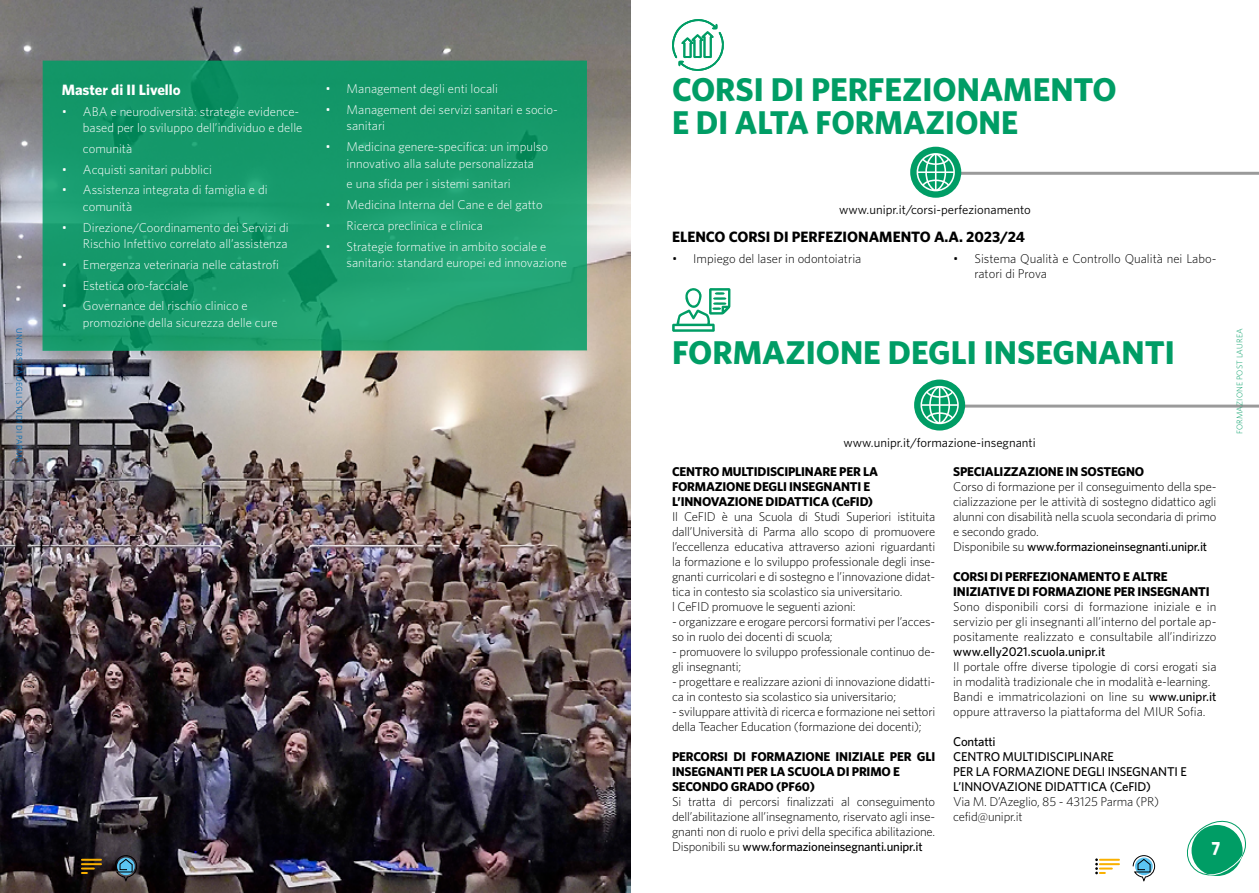
<style>
.page{position:relative;width:1259px;height:893px;background:#fff}
.page>*{position:absolute;margin:0;border:0;box-sizing:border-box;transform-origin:0 0}
.t1{font:700 33px "Whitney";color:#009d65}
.t2{font:700 19.2px "Whitney";color:#fff;scale:.85 1}
.t3{font:700 15px "Whitney";color:#000}
.t4{font:700 15px "Whitney";color:#fff}
.testo_rientrato{font:300 12.75px/15px "Whitney";letter-spacing:-.015em;color:#000}
.testo_rientrato-2{font:300 12.75px/16.5px "Whitney";color:#fff}
.t5{font:700 12.75px/15px "Whitney";letter-spacing:-.015em;color:#000}
.t6{font:500 12.75px "Whitney";letter-spacing:-.015em;color:#000}
.t7{font:12.75px "Whitney";color:#000}
.t8{font:8.25px "Whitney";letter-spacing:.01em;color:#006ab4}
.t9{font:300 8.25px "Whitney";letter-spacing:.01em;color:#009d65}
.s1{font-weight:500}
.s2{font-weight:300}
</style>
<div class="page">
<img style="left:0;top:0;width:630px;height:893px">
<svg style="left:43px;top:61px;width:544px;height:290px;background:#189b6c"></svg>
<hr style="left:930px;top:172px;width:329px;height:3px;background:#000">
<div style="left:910px;top:147px;width:51px;height:51px;background:#009d65;border-radius:50%"></div>
<svg style="left:916px;top:153px;width:39px;height:38px"></svg>
<hr style="left:934px;top:405px;width:325px;height:3px;background:#000">
<svg style="left:914px;top:379px;width:51px;height:52px"></svg>
<svg style="left:920px;top:386px;width:38px;height:38px"></svg>
<svg style="left:672px;top:288px;width:58px;height:44px"></svg>
<svg style="left:672px;top:19px;width:52px;height:52px"></svg>
<svg style="left:1187px;top:820px;width:59px;height:56px"></svg>
<svg style="left:115px;top:855px;width:22px;height:27px"></svg>
<svg style="left:77px;top:858px;width:24px;height:16px"></svg>
<svg style="left:1132px;top:855px;width:23px;height:27px"></svg>
<svg style="left:1095px;top:858px;width:24px;height:16px"></svg>
<p class="t1" style="left:672px;top:70px;width:446px">CORSI DI PERFEZIONAMENTO</p>
<p class="t1" style="left:672px;top:103px;width:348px">E DI ALTA FORMAZIONE</p>
<p class="t4" style="left:62px;top:80px;width:121px">Master di II Livello</p>
<p class="testo_rientrato-2" style="left:62px;top:103px;width:242px;text-align:right">• ABA e neurodiversità: strategie evidence&shy;based per lo sviluppo dell’individuo e delle</p>
<p class="testo_rientrato-2" style="left:83px;top:140px;width:51px">comunità</p>
<p class="testo_rientrato-2" style="left:62px;top:161px;width:152px">• Acquisti sanitari pubblici</p>
<p class="testo_rientrato-2" style="left:83px;top:181px;width:186px;text-indent:-21px">• Assistenza integrata di famiglia e di comunità</p>
<p class="testo_rientrato-2" style="left:62px;top:219px;width:229px;text-align:right">• Direzione/Coordinamento dei Servizi di<br>Rischio Infettivo correlato all’assistenza</p>
<p class="testo_rientrato-2" style="left:62px;top:256px;width:219px">• Emergenza veterinaria nelle catastrofi</p>
<p class="testo_rientrato-2" style="left:62px;top:277px;width:128px">• Estetica oro-facciale</p>
<p class="testo_rientrato-2" style="left:83px;top:297px;width:196px;text-indent:-21px">• Governance del rischio clinico e promozione della sicurezza delle cure</p>
<p class="testo_rientrato-2" style="left:325px;top:80px;width:174px">• Management degli enti locali</p>
<p class="testo_rientrato-2" style="left:347px;top:101px;width:213px;text-indent:-21px">• Management dei servizi sanitari e socio&shy;sanitari</p>
<p class="testo_rientrato-2" style="left:325px;top:138px;width:224px;text-align:center">• Medicina genere-specifica: un impulso innovativo alla salute personalizzata</p>
<p class="testo_rientrato-2" style="left:347px;top:175px;width:166px">e una sfida per i sistemi sanitari</p>
<p class="testo_rientrato-2" style="left:325px;top:196px;width:219px">• Medicina Interna del Cane e del gatto</p>
<p class="testo_rientrato-2" style="left:325px;top:217px;width:159px">• Ricerca preclinica e clinica</p>
<p class="testo_rientrato-2" style="left:347px;top:238px;width:222px;text-indent:-21px">• Strategie formative in ambito sociale e sanitario: standard europei ed innovazione</p>
<p class="t7" style="left:839px;top:202px;width:193px">www.unipr.it/corsi-perfezionamento</p>
<p class="t3" style="left:672px;top:227px;width:354px">ELENCO CORSI DI PERFEZIONAMENTO A.A. 2023/24</p>
<p class="testo_rientrato" style="left:672px;top:251px;width:191px">• Impiego del laser in odontoiatria</p>
<p class="testo_rientrato" style="left:974px;top:251px;width:243px;text-indent:-21px">• Sistema Qualità e Controllo Qualità nei Labo&shy;ratori di Prova</p>
<p class="t8" style="left:24px;top:328px;width:136px;rotate:90deg">UNIVERSITÀ DEGLI STUDI DI PARMA</p>
<p class="t9" style="left:1235px;top:434px;width:107px;rotate:-90deg">FORMAZIONE POST LAUREA</p>
<p class="t1" style="left:672px;top:333px;width:504px">FORMAZIONE DEGLI INSEGNANTI</p>
<p class="t7" style="left:843px;top:435px;width:194px">www.unipr.it/formazione-insegnanti</p>
<p class="t5" style="left:672px;top:464px;width:207px">CENTRO MULTIDISCIPLINARE PER LA</p>
<p class="t5" style="left:672px;top:479px;width:200px">FORMAZIONE DEGLI INSEGNANTI E</p>
<p class="t5" style="left:672px;top:494px;width:203px">L’INNOVAZIONE DIDATTICA (CeFID)</p>
<p class="testo_rientrato" style="left:672px;top:509px;width:265px;text-align:justify">Il CeFID è una Scuola di Studi Superiori istituita dall’Università di Parma allo scopo di promuovere l’eccellenza educativa attraverso azioni riguardanti la formazione e lo sviluppo professionale degli inse&shy;gnanti curricolari e di sostegno e l’innovazione didat&shy;tica in contesto sia scolastico sia universitario.</p>
<p class="testo_rientrato" style="left:672px;top:599px;width:185px">l CeFID promuove le seguenti azioni:</p>
<p class="testo_rientrato" style="left:672px;top:614px;width:265px">- organizzare e erogare percorsi formativi per l’acces&shy;so in ruolo dei docenti di scuola;</p>
<p class="testo_rientrato" style="left:672px;top:644px;width:265px">- promuovere lo sviluppo professionale continuo de&shy;gli insegnanti;</p>
<p class="testo_rientrato" style="left:672px;top:674px;width:265px">- progettare e realizzare azioni di innovazione didatti&shy;ca in contesto sia scolastico sia universitario;</p>
<p class="testo_rientrato" style="left:672px;top:704px;width:265px">- sviluppare attività di ricerca e formazione nei settori della Teacher Education (formazione dei docenti);</p>
<p class="t5" style="left:672px;top:749px;width:265px">PERCORSI DI FORMAZIONE INIZIALE PER GLI<br>INSEGNANTI PER LA SCUOLA DI PRIMO E</p>
<p class="t5" style="left:672px;top:779px;width:144px">SECONDO GRADO (PF60)</p>
<p class="testo_rientrato" style="left:672px;top:794px;width:265px;text-align:justify">Si tratta di percorsi finalizzati al conseguimento dell’abilitazione all’insegnamento, riservato agli inse&shy;gnanti non di ruolo e privi della specifica abilitazione.<br>Disponibili su <span class="s1">www.formazioneinsegnanti.unipr.it</span></p>
<p class="t5" style="left:953px;top:464px;width:192px">SPECIALIZZAZIONE IN SOSTEGNO</p>
<p class="testo_rientrato" style="left:953px;top:479px;width:265px;text-align:justify">Corso di formazione per il conseguimento della spe&shy;cializzazione per le attività di sostegno didattico agli alunni con disabilità nella scuola secondaria di primo e secondo grado.</p>
<p class="t6" style="left:953px;top:539px;width:255px"><span class="s2">Disponibile su</span> www.formazioneinsegnanti.unipr.it</p>
<p class="t5" style="left:953px;top:569px;width:216px">CORSI DI PERFEZIONAMENTO E ALTRE</p>
<p class="t5" style="left:953px;top:584px;width:258px">INIZIATIVE DI FORMAZIONE PER INSEGNANTI</p>
<p class="testo_rientrato" style="left:953px;top:599px;width:265px;text-align:justify">Sono disponibili corsi di formazione iniziale e in servizio per gli insegnanti all’interno del portale ap&shy;positamente realizzato e consultabile all’indirizzo <span class="s1">www.elly2021.scuola.unipr.it</span></p>
<p class="testo_rientrato" style="left:953px;top:659px;width:265px">Il portale offre diverse tipologie di corsi erogati sia in modalità tradizionale che in modalità e-learning.</p>
<p class="testo_rientrato" style="left:953px;top:689px;width:265px">Bandi e immatricolazioni on line su <span class="s1">www.unipr.it </span>oppure attraverso la piattaforma del MIUR Sofia.</p>
<p class="t6" style="left:953px;top:734px;width:44px">Contatti</p>
<p class="t6" style="left:953px;top:749px;width:162px">CENTRO MULTIDISCIPLINARE</p>
<p class="t6" style="left:953px;top:764px;width:235px">PER LA FORMAZIONE DEGLI INSEGNANTI E</p>
<p class="t6" style="left:953px;top:779px;width:199px">L’INNOVAZIONE DIDATTICA (CeFID)</p>
<p class="testo_rientrato" style="left:953px;top:794px;width:207px">Via M. D’Azeglio, 85 - 43125 Parma (PR)</p>
<p class="testo_rientrato" style="left:953px;top:809px;width:71px">cefid@unipr.it</p>
<h2 class="t2" style="left:1211px;top:837px;width:12px">7</h2>
</div>
